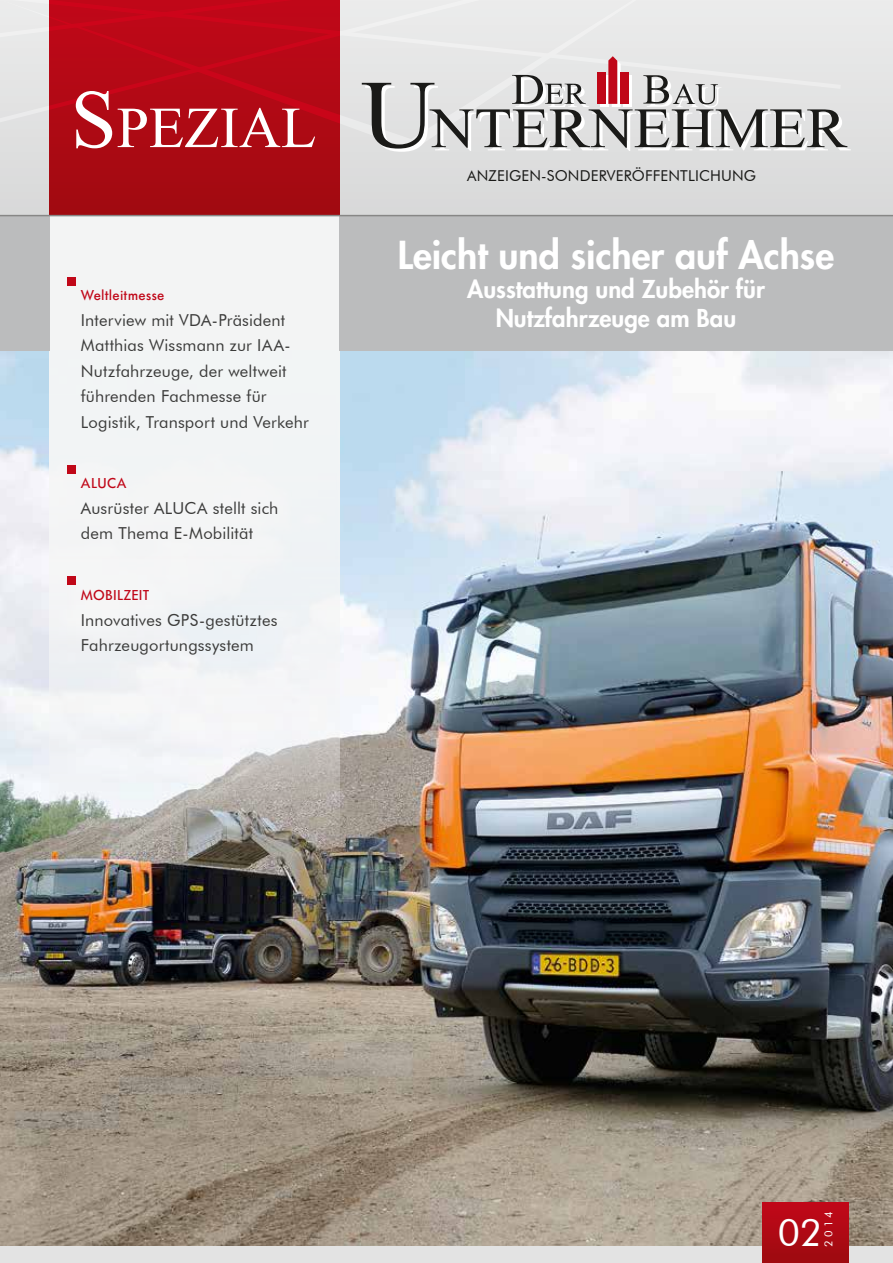
<style>
.page{position:relative;width:893px;height:1263px;background:#fff}
.page>*{position:absolute;margin:0;border:0;box-sizing:border-box;transform-origin:0 0}
.t1{font:37.65px "Futura BT";color:#fff}
.t2{font:800 37.5px "Futura";color:#fff}
.t3{font:800 24px/28.8px "Futura";color:#fff;text-align:center}
.t4{font:16.5px/25.5px "Futura BT";letter-spacing:.01em;color:#3b3b3a}
.t5{font:15px "Futura BT";letter-spacing:.01em;color:#1a1a18}
.t6{font:500 15px "Futura SB";letter-spacing:.015em;color:#c00718}
.t7{font:11.1px "Futura BT";color:#fff}
</style>
<div class="page">
<svg style="left:0;top:0;width:893px;height:215px"></svg>
<img style="left:0;top:351px;width:893px;height:896px">
<div style="left:0;top:0;width:532px;height:154px;background:#e5e5e5"></div>
<div style="left:50px;top:0;width:289px;height:216px;background:#a50a12"></div>
<img style="left:50px;top:216px;width:289px;height:677px">
<svg style="left:50px;top:0;width:289px;height:149px"></svg>
<div style="left:68px;top:278px;width:8px;height:8px;background:#c00718"></div>
<div style="left:68px;top:466px;width:8px;height:8px;background:#c00718"></div>
<div style="left:68px;top:577px;width:8px;height:8px;background:#c00718"></div>
<svg style="left:362px;top:0;width:489px;height:152px"></svg>
<div style="left:620px;top:72px;width:9px;height:32px;background:#c00718"></div>
<div style="left:597px;top:72px;width:9px;height:32px;background:#c00718"></div>
<div style="left:0;top:1247px;width:893px;height:16px;background:#e3e3e3"></div>
<div style="left:762px;top:1202px;width:86px;height:61px;background:linear-gradient(to bottom,#c20819,#9d0b0f)"></div>
<div style="left:339px;top:216px;width:554px;height:135px;background:#bbbcbd"></div>
<div style="left:0;top:216px;width:50px;height:135px;background:#bbbcbd"></div>
<hr style="left:0;top:215px;width:893px;height:1px;background:#878786">
<p class="t6" style="left:81px;top:287px;width:85px">Weltleitmesse</p>
<p class="t4" style="left:81px;top:307px;width:230px">Interview mit VDA-Präsident<br>Matthias Wissmann zur IAA-<br>Nutzfahrzeuge, der weltweit führenden Fachmesse für<br>Logistik, Transport und Verkehr</p>
<p class="t6" style="left:81px;top:475px;width:47px">ALUCA</p>
<p class="t4" style="left:81px;top:495px;width:199px">Ausrüster ALUCA stellt sich dem Thema E-Mobilität</p>
<p class="t6" style="left:81px;top:587px;width:70px">MOBILZEIT</p>
<p class="t4" style="left:81px;top:607px;width:198px">Innovatives GPS-gestütztes<br>Fahrzeugortungssystem</p>
<p class="t5" style="left:467px;top:167px;width:290px">ANZEIGEN-SONDERVERÖFFENTLICHUNG</p>
<h2 class="t2" style="left:398px;top:231px;width:438px">Leicht und sicher auf Achse</h2>
<h3 class="t3" style="left:467px;top:275px;width:299px">Ausstattung und Zubehör für<br>Nutzfahrzeuge am Bau</h3>
<h1 class="t1" style="left:778px;top:1210px;width:46px">02</h1>
<p class="t7" style="left:822px;top:1246px;width:37px;rotate:-90deg">2014</p>
</div>
